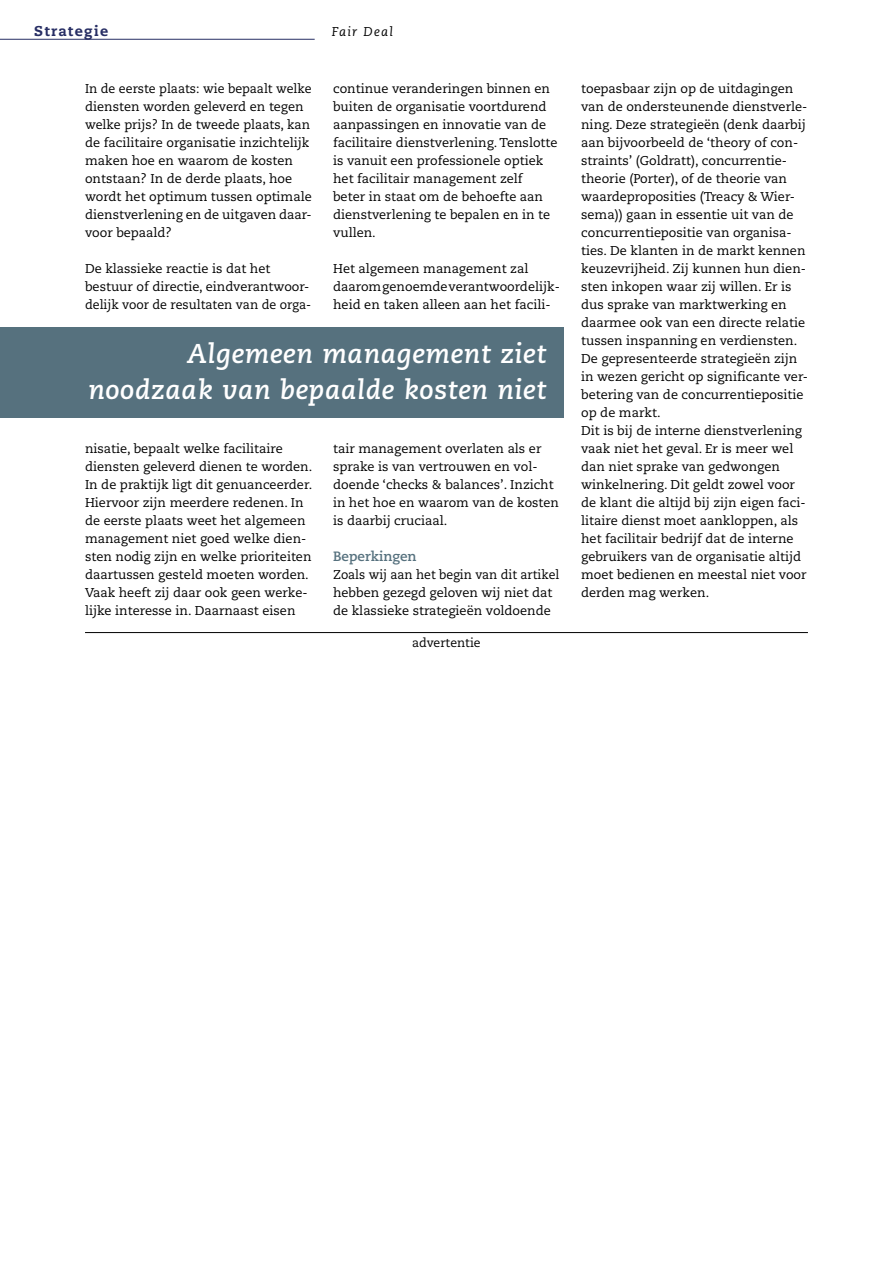
<style>
.page{position:relative;width:893px;height:1263px;background:#fff}
.page>*{position:absolute;margin:0;border:0;box-sizing:border-box;transform-origin:0 0}
.streamer{font:italic 700 27px "Caecilia";letter-spacing:.025em;color:#fff}
.rubrieks_aanduiding_L{font:800 14.25px "Caecilia";letter-spacing:.1em;color:#272e64}
.tussenkop1{font:700 13.5px "Caecilia";color:#56717e}
.body{font:12.75px/18px "Caecilia";color:#000}
.body-2{font:12.75px/18px "Caecilia";color:#000;scale:.96 1}
.rubriek-sub_L{font:italic 12.75px "Caecilia";letter-spacing:.1em;color:#000}
.Normaal{font:12.45px "Caecilia";color:#000}
</style>
<div class="page">
<hr style="left:0;top:39px;width:315px;height:1px;background:#272e64">
<div style="left:0;top:328px;width:563px;height:90px;background:#56717e"></div>
<hr style="left:85px;top:632px;width:723px;height:1px;background:#000">
<p class="rubrieks_aanduiding_L" style="left:34px;top:22px;width:76px">Strategie</p>
<p class="rubriek-sub_L" style="left:332px;top:25px;width:63px">Fair Deal</p>
<p class="body" style="left:85px;top:80px;width:228px">In de eerste plaats: wie bepaalt welke diensten worden geleverd en tegen welke prijs? In de tweede plaats, kan de facilitaire organisatie inzichtelijk maken hoe en waarom de kosten ontstaan? In de derde plaats, hoe wordt het optimum tussen optimale dienstverlening en de uitgaven daar&shy;voor bepaald?</p>
<p class="body" style="left:85px;top:260px;width:228px">De klassieke reactie is dat het bestuur of directie, eindverantwoor&shy;delijk voor de resultaten van de orga-</p>
<p class="body" style="left:333px;top:80px;width:226px">continue veranderingen binnen en buiten de organisatie voortdurend aanpassingen en innovatie van de facilitaire dienstverlening. Tenslotte is vanuit een professionele optiek het facilitair management zelf beter in staat om de behoefte aan dienstverlening te bepalen en in te vullen.</p>
<p class="body" style="left:333px;top:260px;width:228px">Het algemeen management zal daarom genoemde verantwoordelijk&shy;heid en taken alleen aan het facili-</p>
<p class="streamer" style="left:187px;top:338px;width:361px">Algemeen management ziet</p>
<p class="streamer" style="left:88px;top:374px;width:459px">noodzaak van bepaalde kosten niet</p>
<p class="body" style="left:85px;top:440px;width:229px">nisatie, bepaalt welke facilitaire diensten geleverd dienen te worden.<br>In de praktijk ligt dit genuanceerder.<br>Hiervoor zijn meerdere redenen. In de eerste plaats weet het algemeen management niet goed welke dien&shy;sten nodig zijn en welke prioriteiten daartussen gesteld moeten worden.<br>Vaak heeft zij daar ook geen werke&shy;lijke interesse in. Daarnaast eisen</p>
<p class="body" style="left:333px;top:440px;width:227px">tair management overlaten als er sprake is van vertrouwen en vol&shy;doende ‘checks &amp; balances’. Inzicht in het hoe en waarom van de kosten is daarbij cruciaal.</p>
<p class="tussenkop1" style="left:333px;top:549px;width:85px">Beperkingen</p>
<p class="body-2" style="left:333px;top:566px;width:237px">Zoals wij aan het begin van dit artikel hebben gezegd geloven wij niet dat de klassieke strategieën voldoende</p>
<p class="Normaal" style="left:412px;top:636px;width:70px">advertentie</p>
<p class="body" style="left:581px;top:80px;width:228px">toepasbaar zijn op de uitdagingen van de ondersteunende dienstverle&shy;ning. Deze strategieën (denk daarbij aan bijvoorbeeld de ‘theory of con&shy;straints’ (Goldratt), concurrentie&shy;theorie (Porter), of de theorie van waardeproposities (Treacy &amp; Wier&shy;sema)) gaan in essentie uit van de concurrentiepositie van organisa&shy;ties. De klanten in de markt kennen keuzevrijheid. Zij kunnen hun dien&shy;sten inkopen waar zij willen. Er is dus sprake van marktwerking en daarmee ook van een directe relatie tussen inspanning en verdiensten.<br>De gepresenteerde strategieën zijn in wezen gericht op significante ver&shy;betering van de concurrentiepositie op de markt.</p>
<p class="body" style="left:581px;top:422px;width:227px">Dit is bij de interne dienstverlening vaak niet het geval. Er is meer wel dan niet sprake van gedwongen winkelnering. Dit geldt zowel voor de klant die altijd bij zijn eigen faci&shy;litaire dienst moet aankloppen, als het facilitair bedrijf dat de interne gebruikers van de organisatie altijd moet bedienen en meestal niet voor derden mag werken.</p>
</div>
